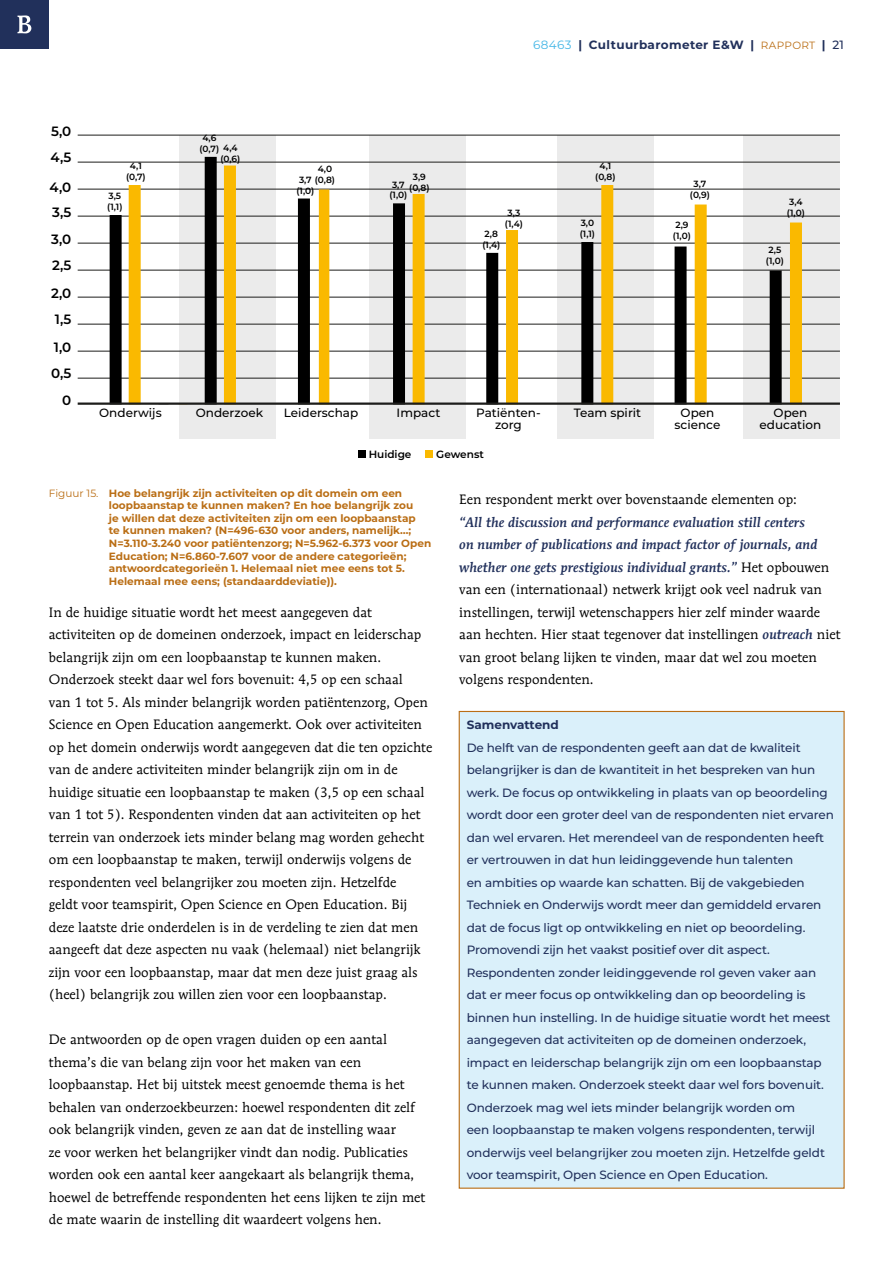
<style>
.page{position:relative;width:893px;height:1263px;background:#fff}
.page>*{position:absolute;margin:0;border:0;box-sizing:border-box;transform-origin:0 0}
.Brood_wit_na{font:13.5px/22.5px "Mendoza Roman Std";color:#000}
.t1{font:600 13.5px "Montserrat";color:#000}
.Kadertekst_enkel{font:500 12px/22.5px "Montserrat";letter-spacing:-.01em;color:#21305b}
.t2{font:500 12px/12px "Montserrat";color:#000;text-align:center}
.Kaderkop{font:700 12px "Montserrat";letter-spacing:.02em;color:#21305b}
.Kaderkop-2{font:700 12px "Montserrat";color:#21305b}
.Figuurtitel{font:700 10.5px/12.6px "Montserrat";color:#ba6e15}
.t3{font:600 10.5px "Montserrat";color:#000}
.t4{font:600 9px/10.8px "Montserrat";color:#000}
.s1{font-weight:400;color:#43b6e6}
.s2{font-weight:400;font-size:10.5px;color:#ba6e15}
.s3{font-weight:500}
.s4{font-weight:400}
.s5{font-weight:500;font-style:italic;color:#21305b}
</style>
<div class="page">
<div style="left:0;top:0;width:49px;height:49px;background:#21305b"></div>
<svg style="left:17px;top:15px;width:14px;height:18px"></svg>
<div style="left:179px;top:135px;width:96px;height:303px;background:#ebebeb"></div>
<div style="left:370px;top:135px;width:96px;height:303px;background:#ebebeb"></div>
<div style="left:557px;top:135px;width:96px;height:303px;background:#ebebeb"></div>
<div style="left:743px;top:135px;width:96px;height:303px;background:#ebebeb"></div>
<div style="left:358px;top:450px;width:7px;height:8px;background:#000"></div>
<div style="left:425px;top:450px;width:8px;height:8px;background:#fab900"></div>
<hr style="left:78px;top:378px;width:762px;height:1px;background:#1d1d1b">
<hr style="left:78px;top:351px;width:762px;height:1px;background:#1d1d1b">
<hr style="left:78px;top:324px;width:762px;height:1px;background:#1d1d1b">
<hr style="left:78px;top:297px;width:762px;height:1px;background:#1d1d1b">
<hr style="left:78px;top:270px;width:762px;height:1px;background:#1d1d1b">
<hr style="left:78px;top:243px;width:762px;height:1px;background:#1d1d1b">
<hr style="left:78px;top:216px;width:762px;height:1px;background:#1d1d1b">
<hr style="left:78px;top:189px;width:762px;height:1px;background:#1d1d1b">
<hr style="left:78px;top:162px;width:762px;height:1px;background:#1d1d1b">
<hr style="left:78px;top:135px;width:762px;height:1px;background:#1d1d1b">
<svg style="left:110px;top:157px;width:672px;height:245px"></svg>
<svg style="left:129px;top:165px;width:673px;height:237px"></svg>
<hr style="left:78px;top:402px;width:762px;height:3px;background:#1d1d1b">
<div style="left:459px;top:711px;width:386px;height:478px;background:#daf0fa;border:1px solid #ba6e15"></div>
<p class="Kaderkop" style="left:533px;top:36px;width:312px"><span class="s1">68463</span> | Cultuurbarometer E&amp;W | <span class="s2">RAPPORT</span> | <span class="s3">21</span></p>
<p class="t1" style="left:51px;top:122px;width:22px">5,0</p>
<p class="t1" style="left:51px;top:147px;width:22px">4,5</p>
<p class="t1" style="left:50px;top:177px;width:23px">4,0</p>
<p class="t1" style="left:52px;top:203px;width:21px">3,5</p>
<p class="t1" style="left:51px;top:230px;width:22px">3,0</p>
<p class="t1" style="left:52px;top:255px;width:21px">2,5</p>
<p class="t1" style="left:51px;top:284px;width:22px">2,0</p>
<p class="t1" style="left:55px;top:309px;width:18px">1,5</p>
<p class="t1" style="left:54px;top:338px;width:19px">1,0</p>
<p class="t1" style="left:51px;top:363px;width:22px">0,5</p>
<p class="t1" style="left:62px;top:390px;width:11px">0</p>
<p class="t4" style="left:126px;top:160px;width:21px;text-align:center">4,1 (0,7)</p>
<p class="t4" style="left:107px;top:190px;width:17px">3,5 (1,1)</p>
<p class="t4" style="left:202px;top:132px;width:16px">4,6</p>
<p class="t4" style="left:199px;top:143px;width:40px">(0,7) 4,4</p>
<p class="t4" style="left:220px;top:153px;width:21px">(0,6)</p>
<p class="t4" style="left:318px;top:163px;width:16px">4,0</p>
<p class="t4" style="left:296px;top:174px;width:40px">3,7 (0,8) (1,0)</p>
<p class="t4" style="left:389px;top:179px;width:19px">3,7 (1,0)</p>
<p class="t4" style="left:409px;top:171px;width:22px;text-align:center">3,9 (0,8)</p>
<p class="t4" style="left:505px;top:207px;width:20px">3,3 (1,4)</p>
<p class="t4" style="left:482px;top:228px;width:20px">2,8 (1,4)</p>
<p class="t4" style="left:595px;top:160px;width:22px;text-align:center">4,1 (0,8)</p>
<p class="t4" style="left:580px;top:217px;width:17px">3,0 (1,1)</p>
<p class="t4" style="left:690px;top:178px;width:22px;text-align:center">3,7 (0,9)</p>
<p class="t4" style="left:673px;top:219px;width:19px">2,9 (1,0)</p>
<p class="t4" style="left:787px;top:196px;width:19px">3,4 (1,0)</p>
<p class="t4" style="left:766px;top:244px;width:19px">2,5 (1,0)</p>
<p class="t2" style="left:99px;top:406px;width:64px">Onderwijs</p>
<p class="t2" style="left:196px;top:406px;width:69px">Onderzoek</p>
<p class="t2" style="left:284px;top:406px;width:76px">Leiderschap</p>
<p class="t2" style="left:397px;top:406px;width:45px">Impact</p>
<p class="t2" style="left:476px;top:406px;width:66px">Patiënten&shy;zorg</p>
<p class="t2" style="left:574px;top:406px;width:69px">Team spirit</p>
<p class="t2" style="left:674px;top:406px;width:47px">Open science</p>
<p class="t2" style="left:760px;top:406px;width:63px">Open education</p>
<p class="t3" style="left:369px;top:447px;width:44px">Huidige</p>
<p class="t3" style="left:436px;top:447px;width:49px">Gewenst</p>
<p class="Figuurtitel" style="left:109px;top:486px;width:324px;text-indent:-60px"><span class="s4">Figuur 15.</span> Hoe belangrijk zijn activiteiten op dit domein om een loopbaanstap te kunnen maken? En hoe belangrijk zou<br>je willen dat deze activiteiten zijn om een loopbaanstap<br>te kunnen maken? (N=496-630 voor anders, namelijk…; N=3.110-3.240 voor patiëntenzorg; N=5.962-6.373 voor Open Education; N=6.860-7.607 voor de andere categorieën; antwoordcategorieën 1. Helemaal niet mee eens tot 5.<br>Helemaal mee eens; (standaarddeviatie)).</p>
<p class="Brood_wit_na" style="left:49px;top:600px;width:385px">In de huidige situatie wordt het meest aangegeven dat activiteiten op de domeinen onderzoek, impact en leiderschap belangrijk zijn om een loopbaanstap te kunnen maken.<br>Onderzoek steekt daar wel fors bovenuit: 4,5 op een schaal<br>van 1 tot 5. Als minder belangrijk worden patiëntenzorg, Open Science en Open Education aangemerkt. Ook over activiteiten op het domein onderwijs wordt aangegeven dat die ten opzichte van de andere activiteiten minder belangrijk zijn om in de huidige situatie een loopbaanstap te maken (3,5 op een schaal van 1 tot 5). Respondenten vinden dat aan activiteiten op het terrein van onderzoek iets minder belang mag worden gehecht om een loopbaanstap te maken, terwijl onderwijs volgens de respondenten veel belangrijker zou moeten zijn. Hetzelfde<br>geldt voor teamspirit, Open Science en Open Education. Bij deze laatste drie onderdelen is in de verdeling te zien dat men aangeeft dat deze aspecten nu vaak (helemaal) niet belangrijk zijn voor een loopbaanstap, maar dat men deze juist graag als (heel) belangrijk zou willen zien voor een loopbaanstap.</p>
<p class="Brood_wit_na" style="left:49px;top:1028px;width:378px">De antwoorden op de open vragen duiden op een aantal thema’s die van belang zijn voor het maken van een loopbaanstap. Het bij uitstek meest genoemde thema is het behalen van onderzoekbeurzen: hoewel respondenten dit zelf ook belangrijk vinden, geven ze aan dat de instelling waar<br>ze voor werken het belangrijker vindt dan nodig. Publicaties worden ook een aantal keer aangekaart als belangrijk thema, hoewel de betreffende respondenten het eens lijken te zijn met de mate waarin de instelling dit waardeert volgens hen.</p>
<p class="Brood_wit_na" style="left:459px;top:488px;width:383px">Een respondent merkt over bovenstaande elementen op:<br><span class="s5">“All the discussion and performance evaluation still centers<br>on number of publications and impact factor of journals, and whether one gets prestigious individual grants.”</span> Het opbouwen van een (internationaal) netwerk krijgt ook veel nadruk van instellingen, terwijl wetenschappers hier zelf minder waarde aan hechten. Hier staat tegenover dat instellingen <span class="s5">outreach</span> niet van groot belang lijken te vinden, maar dat wel zou moeten volgens respondenten.</p>
<h5 class="Kaderkop-2" style="left:467px;top:716px;width:94px">Samenvattend</h5>
<p class="Kadertekst_enkel" style="left:467px;top:736px;width:369px">De helft van de respondenten geeft aan dat de kwaliteit belangrijker is dan de kwantiteit in het bespreken van hun werk. De focus op ontwikkeling in plaats van op beoordeling wordt door een groter deel van de respondenten niet ervaren dan wel ervaren. Het merendeel van de respondenten heeft er vertrouwen in dat hun leidinggevende hun talenten<br>en ambities op waarde kan schatten. Bij de vakgebieden Techniek en Onderwijs wordt meer dan gemiddeld ervaren dat de focus ligt op ontwikkeling en niet op beoordeling.<br>Promovendi zijn het vaakst positief over dit aspect.<br>Respondenten zonder leidinggevende rol geven vaker aan dat er meer focus op ontwikkeling dan op beoordeling is binnen hun instelling. In de huidige situatie wordt het meest aangegeven dat activiteiten op de domeinen onderzoek, impact en leiderschap belangrijk zijn om een loopbaanstap te kunnen maken. Onderzoek steekt daar wel fors bovenuit.<br>Onderzoek mag wel iets minder belangrijk worden om<br>een loopbaanstap te maken volgens respondenten, terwijl onderwijs veel belangrijker zou moeten zijn. Hetzelfde geldt voor teamspirit, Open Science en Open Education.</p>
</div>
